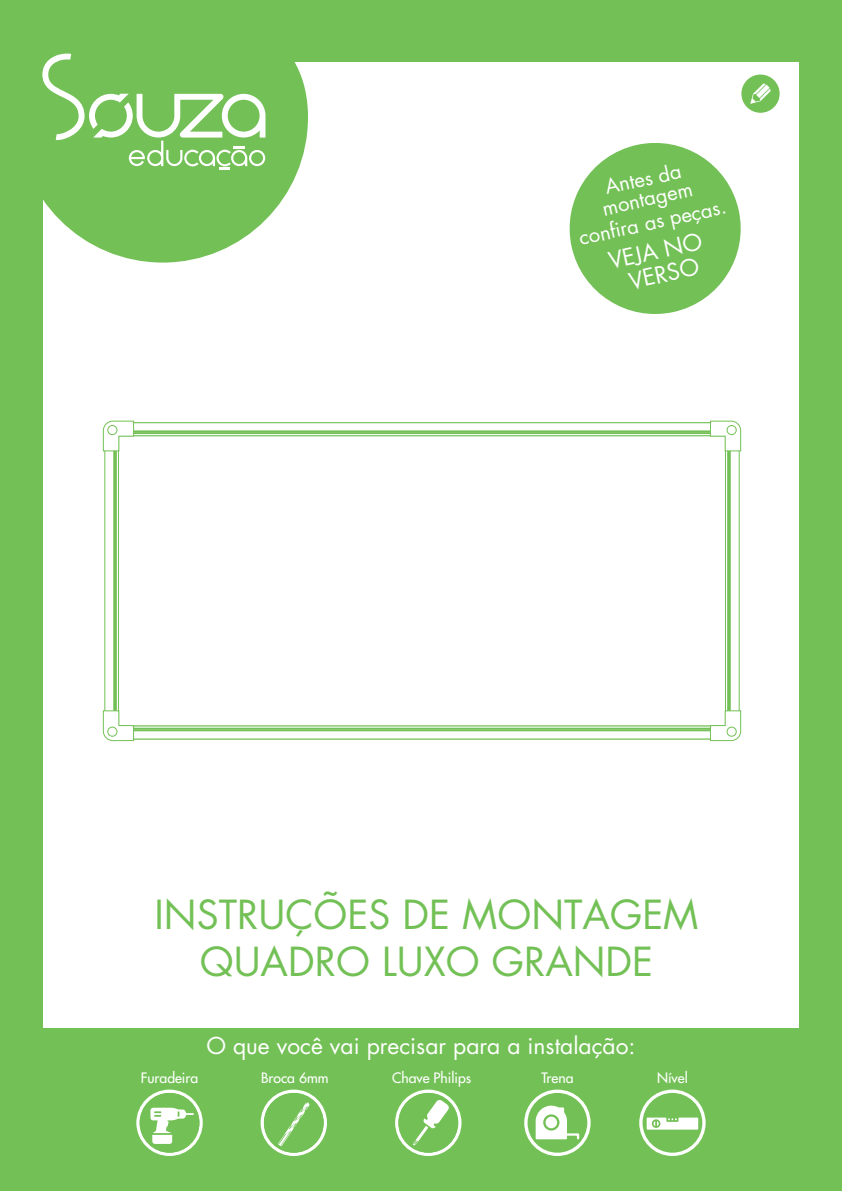
<style>
.page{position:relative;width:842px;height:1191px;background:#73c156}
.page>*{position:absolute;margin:0;border:0;box-sizing:border-box;transform-origin:0 0}
.t1{font:39px/46.8px "Futura Std";color:#73c156;text-align:center}
.t2{font:22.6px/24px "Futura Std";color:#fff;text-align:center}
.t3{font:20px/20px "Futura Std";color:#fff;text-align:center}
.t4{font:500 14px "Futura Std";color:#fff}
</style>
<div class="page">
<div style="left:43px;top:63px;width:755px;height:965px;background:#fff"></div>
<svg style="left:569px;top:143px;width:172px;height:171px"></svg>
<svg style="left:43px;top:62px;width:265px;height:200px;fill:#73c156"></svg>
<svg style="left:42px;top:53px;width:223px;height:117px"></svg>
<svg style="left:741px;top:75px;width:39px;height:38px"></svg>
<svg style="left:395px;top:1089px;width:66px;height:67px"></svg>
<svg style="left:136px;top:1089px;width:67px;height:67px"></svg>
<svg style="left:261px;top:1089px;width:66px;height:67px"></svg>
<svg style="left:524px;top:1089px;width:67px;height:67px"></svg>
<div style="left:545px;top:1116px;width:12px;height:12px;background:#fff;border-radius:50%"></div>
<svg style="left:639px;top:1089px;width:67px;height:67px"></svg>
<svg style="left:102px;top:420px;width:640px;height:321px"></svg>
<div style="left:727px;top:425px;width:9px;height:9px;background:#fff;border-radius:50%"></div>
<div style="left:727px;top:425px;width:10px;height:10px;border:1px solid #73c156;border-radius:50%"></div>
<p class="t3" style="left:596px;top:179px;width:93px;rotate:-12deg">Antes da montagem</p>
<p class="t3" style="left:577px;top:228px;width:152px;rotate:-12deg">confi ra as peças.</p>
<p class="t2" style="left:606px;top:249px;width:97px;rotate:-12deg">VEJA NO<br>VERSO</p>
<h1 class="t1" style="left:155px;top:892px;width:545px">INSTRUÇÕES DE MONTAGEM<br>QUADRO LUXO GRANDE</h1>
<p class="t2" style="left:206px;top:1034px;width:431px">O que você vai precisar para a instalação:</p>
<p class="t4" style="left:141px;top:1069px;width:59px">Furadeira</p>
<p class="t4" style="left:261px;top:1069px;width:69px">Broca 6mm</p>
<p class="t4" style="left:392px;top:1069px;width:81px">Chave Philips</p>
<p class="t4" style="left:541px;top:1069px;width:34px">Trena</p>
<p class="t4" style="left:657px;top:1069px;width:32px">Nível</p>
</div>
